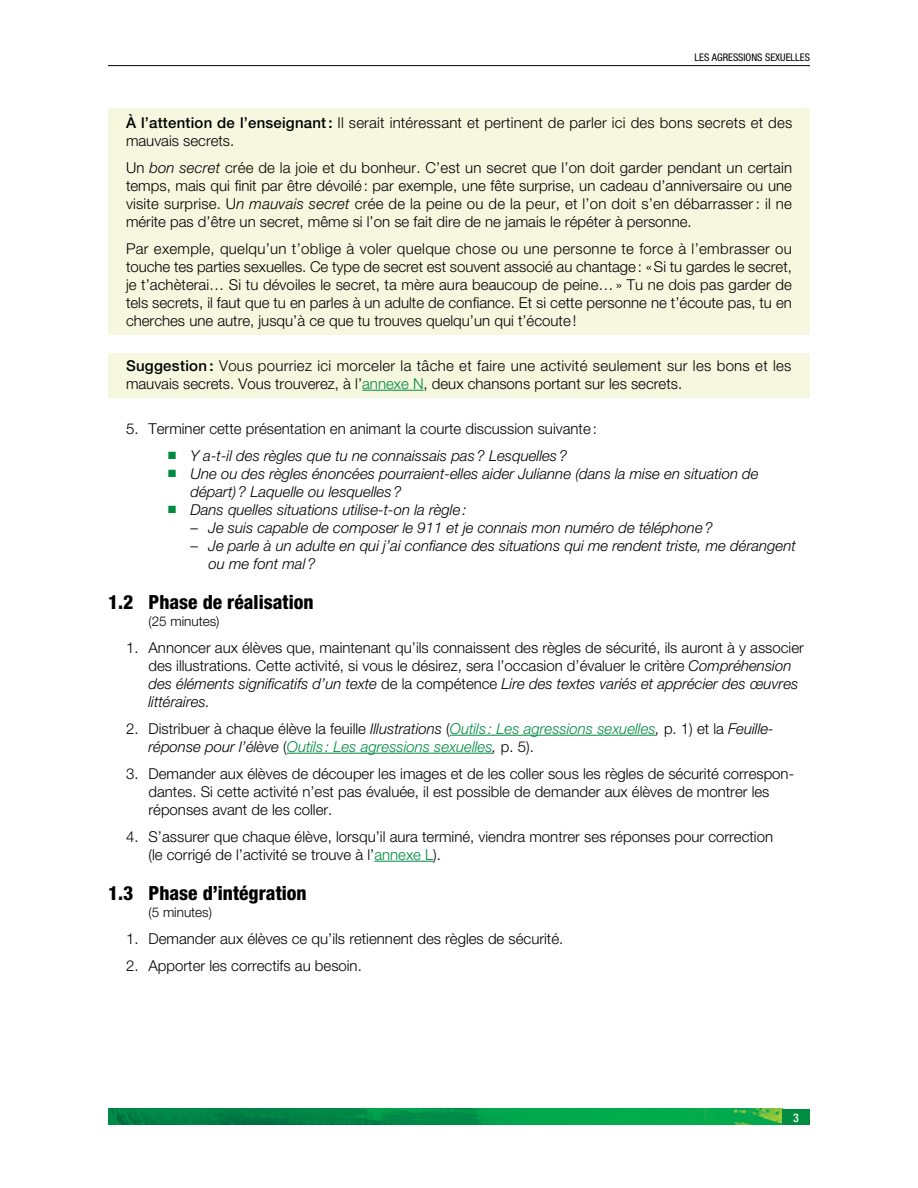
<style>
.page{position:relative;width:918px;height:1188px;background:#fff}
.page>*{position:absolute;margin:0;border:0;box-sizing:border-box;transform-origin:0 0}
.H3_Ressemble_à_titre{font:800 condensed 19.5px "Helvetica Neue LT Std";color:#000}
.P_Texte_courant{font:300 15px/18px "Helvetica Neue LT Std";color:#000}
.t1{font:italic 300 15px/18px "Helvetica Neue LT Std";color:#000}
.P_Texte_courant-2{font:300 15px/18px "Helvetica Neue LT Std";letter-spacing:.02em;color:#000}
.t2{font:italic 300 15px/18px "Helvetica Neue LT Std";color:#008c41}
.P_niv1_1{font:300 15px "Helvetica Neue LT Std";color:#000}
.P_Durée{font:300 13.5px "Helvetica Neue LT Std";color:#000}
.t3{font:500 condensed 12px "Helvetica Neue LT Std";color:#fff}
.t4{font:condensed 10.5px "Helvetica Neue LT Std";color:#000}
.s1{font-weight:500}
.s2{font-style:italic}
.s3{color:#008c41}
.s4{font-style:normal}
.s5{font-style:normal;color:#000}
.s6{color:#000}
</style>
<div class="page">
<hr style="left:108px;top:65px;width:702px;height:1px;background:#000">
<img style="left:108px;top:1109px;width:674px;height:15px">
<div style="left:782px;top:1109px;width:28px;height:15px;background:#008c41"></div>
<div style="left:108px;top:108px;width:702px;height:227px;background:#f6f7df"></div>
<div style="left:108px;top:353px;width:702px;height:45px;background:#f6f7df"></div>
<hr style="left:362px;top:390px;width:62px;height:1px;background:#008c41">
<hr style="left:450px;top:735px;width:206px;height:1px;background:#008c41">
<hr style="left:287px;top:753px;width:206px;height:1px;background:#008c41">
<hr style="left:374px;top:861px;width:59px;height:1px;background:#008c41">
<p class="t4" style="left:695px;top:52px;width:117px">LES AGRESSIONS SEXUELLES</p>
<p class="P_Texte_courant" style="left:126px;top:113px;width:668px"><span class="s1">À l’attention de l’enseignant:</span> Il serait intéressant et pertinent de parler ici des bons secrets et des mauvais secrets.</p>
<p class="P_Texte_courant" style="left:126px;top:158px;width:668px;text-align:justify">Un <span class="s2">bon secret</span> crée de la joie et du bonheur. C’est un secret que l’on doit garder pendant un certain temps, mais qui finit par être dévoilé : par exemple, une fête surprise, un cadeau d’anniversaire ou une visite surprise. U<span class="s2">n mauvais secret</span> crée de la peine ou de la peur, et l’on doit s’en débarrasser : il ne mérite pas d’être un secret, même si l’on se fait dire de ne jamais le répéter à personne.</p>
<p class="P_Texte_courant" style="left:126px;top:239px;width:668px;text-align:justify">Par exemple, quelqu’un t’oblige à voler quelque chose ou une personne te force à l’embrasser ou touche tes parties sexuelles. Ce type de secret est souvent associé au chantage: «Si tu gardes le secret, je t’achèterai… Si tu dévoiles le secret, ta mère aura beaucoup de peine…» Tu ne dois pas garder de tels secrets, il faut que tu en parles à un adulte de confiance. Et si cette personne ne t’écoute pas, tu en cherches une autre, jusqu’à ce que tu trouves quelqu’un qui t’écoute!</p>
<p class="P_Texte_courant-2" style="left:126px;top:356px;width:667px"><span class="s1">Suggestion :</span> Vous pourriez ici morceler la tâche et faire une activité seulement sur les bons et les mauvais secrets. Vous trouverez, à l’<span class="s3">annexe N</span>, deux chansons portant sur les secrets.</p>
<p class="P_niv1_1" style="left:126px;top:419px;width:472px">5. Terminer cette présentation en animant la courte discussion suivante:</p>
<p class="t1" style="left:168px;top:446px;width:401px"><span class="s3">■</span> Y a-t-il des règles que tu ne connaissais pas? Lesquelles?</p>
<p class="t1" style="left:190px;top:464px;width:570px;text-indent:-22px"><span class="s3">■</span> Une ou des règles énoncées pourraient-elles aider Julianne (dans la mise en situation de départ)? Laquelle ou lesquelles?</p>
<p class="t1" style="left:168px;top:500px;width:300px"><span class="s3">■</span> Dans quelles situations utilise-t-on la règle:</p>
<p class="t1" style="left:190px;top:518px;width:524px"><span class="s4">–</span> Je suis capable de composer le 911 et je connais mon numéro de téléphone?</p>
<p class="t1" style="left:208px;top:536px;width:589px;text-indent:-18px"><span class="s4">–</span> Je parle à un adulte en qui j’ai confiance des situations qui me rendent triste, me dérangent ou me font mal?</p>
<h3 class="H3_Ressemble_à_titre" style="left:108px;top:590px;width:207px">1.2 Phase de réalisation</h3>
<p class="P_Durée" style="left:148px;top:613px;width:73px">(25 minutes)</p>
<p class="P_Texte_courant" style="left:148px;top:638px;width:657px;text-indent:-22px">1. Annoncer aux élèves que, maintenant qu’ils connaissent des règles de sécurité, ils auront à y associer des illustrations. Cette activité, si vous le désirez, sera l’occasion d’évaluer le critère <span class="s2">Compréhension des éléments significatifs d’un texte</span> de la compétence <span class="s2">Lire des textes variés et apprécier des œuvres littéraires.</span></p>
<p class="t2" style="left:148px;top:719px;width:627px;text-indent:-22px"><span class="s5">2. Distribuer à chaque élève la feuille</span> <span class="s6">Illustrations</span> <span class="s5">(</span>Outils : Les agressions sexuelles<span class="s6">,</span> <span class="s5">p. 1) et la</span> <span class="s6">Feuille&shy;réponse pour l’élève</span> <span class="s5">(</span>Outils : Les agressions sexuelles<span class="s6">,</span> <span class="s5">p. 5).</span></p>
<p class="P_Texte_courant" style="left:148px;top:764px;width:647px;text-indent:-22px">3. Demander aux élèves de découper les images et de les coller sous les règles de sécurité correspon&shy;dantes. Si cette activité n’est pas évaluée, il est possible de demander aux élèves de montrer les réponses avant de les coller.</p>
<p class="P_Texte_courant" style="left:148px;top:827px;width:626px;text-indent:-22px">4. S’assurer que chaque élève, lorsqu’il aura terminé, viendra montrer ses réponses pour correction (le corrigé de l’activité se trouve à l’<span class="s3">annexe L</span>).</p>
<h3 class="H3_Ressemble_à_titre" style="left:108px;top:881px;width:200px">1.3 Phase d’intégration</h3>
<p class="P_Durée" style="left:148px;top:904px;width:65px">(5 minutes)</p>
<p class="P_Texte_courant" style="left:126px;top:929px;width:439px">1. Demander aux élèves ce qu’ils retiennent des règles de sécurité.</p>
<p class="P_Texte_courant" style="left:126px;top:956px;width:237px">2. Apporter les correctifs au besoin.</p>
<p class="t3" style="left:793px;top:1110px;width:7px">3</p>
</div>
